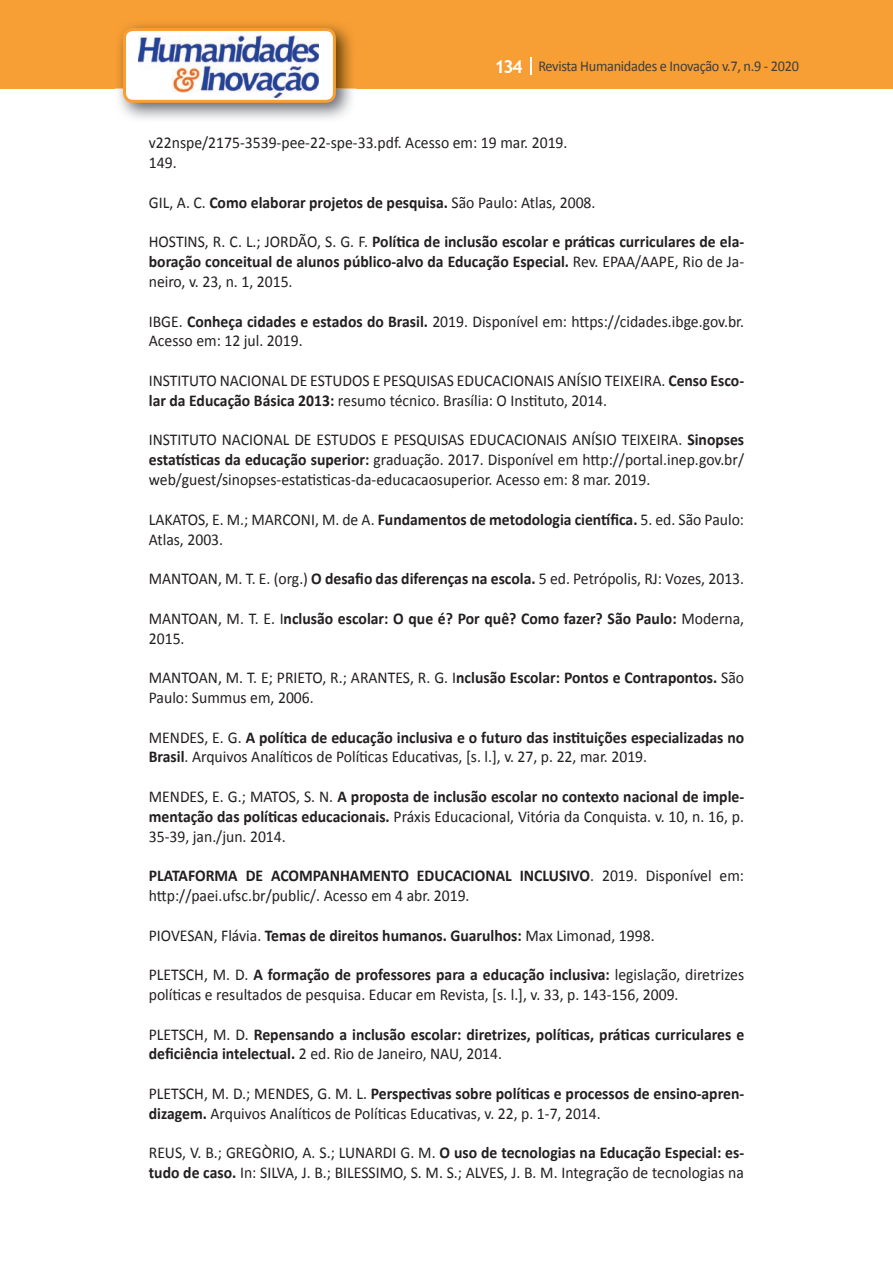
<style>
.page{position:relative;width:893px;height:1263px;background:#fff}
.page>*{position:absolute;margin:0;border:0;box-sizing:border-box;transform-origin:0 0}
.t1{font:16.5px/19.8px "Calibri";color:#231f20;scale:.95 1}
.t2{font:700 16.5px/19.8px "Calibri";color:#231f20;scale:.95 1}
.t3{font:15px "Calibri";letter-spacing:-.02em;color:#3e3e3f;scale:.95 1}
.s1{font-family:"Trebuchet MS";font-weight:700;font-size:18px;color:#fff}
.s2{font-weight:400}
.s3{font-weight:700}
</style>
<div class="page">
<div style="left:0;top:0;width:893px;height:88px;background:#f79e34"></div>
<svg style="left:530px;top:57px;width:2px;height:18px"></svg>
<img style="left:115px;top:24px;width:241px;height:95px">
<svg style="left:123px;top:28px;width:213px;height:75px"></svg>
<p class="t3" style="left:495px;top:57px;width:322px"><span class="s1">134</span> Revista Humanidades e Inovação v.7, n.9 - 2020</p>
<p class="t1" style="left:149px;top:133px;width:442px">v22nspe/2175-3539-pee-22-spe-33.pdf. Acesso em: 19 mar. 2019.<br>149.</p>
<p class="t2" style="left:149px;top:192px;width:472px"><span class="s2">GIL, A. C.</span> Como elaborar projetos de pesquisa. <span class="s2">São Paulo: Atlas, 2008.</span></p>
<p class="t2" style="left:149px;top:232px;width:628px;text-align:justify"><span class="s2">HOSTINS, R. C. L.; JORDÃO, S. G. F.</span> Política de inclusão escolar e práticas curriculares de ela&shy;boração conceitual de alunos público-alvo da Educação Especial. <span class="s2">Rev. EPAA/AAPE, Rio de Ja&shy;neiro, v. 23, n. 1, 2015.</span></p>
<p class="t1" style="left:149px;top:311px;width:628px">IBGE. <span class="s3">Conheça cidades e estados do Brasil.</span> 2019. Disponível em: https://cidades.ibge.gov.br.<br>Acesso em: 12 jul. 2019.</p>
<p class="t1" style="left:149px;top:371px;width:628px">INSTITUTO NACIONAL DE ESTUDOS E PESQUISAS EDUCACIONAIS ANÍSIO TEIXEIRA. <span class="s3">Censo Esco&shy;lar da Educação Básica 2013:</span> resumo técnico. Brasília: O Instituto, 2014.</p>
<p class="t1" style="left:149px;top:430px;width:628px;text-align:justify">INSTITUTO NACIONAL DE ESTUDOS E PESQUISAS EDUCACIONAIS ANÍSIO TEIXEIRA. <span class="s3">Sinopses estatísticas da educação superior:</span> graduação. 2017. Disponível em http://portal.inep.gov.br/ web/guest/sinopses-estatisticas-da-educacaosuperior. Acesso em: 8 mar. 2019.</p>
<p class="t1" style="left:149px;top:509px;width:628px">LAKATOS, E. M.; MARCONI, M. de A. <span class="s3">Fundamentos de metodologia científica.</span> 5. ed. São Paulo:<br>Atlas, 2003.</p>
<p class="t1" style="left:149px;top:569px;width:628px">MANTOAN, M. T. E. (org.) <span class="s3">O desafio das diferenças na escola.</span> 5 ed. Petrópolis, RJ: Vozes, 2013.</p>
<p class="t2" style="left:149px;top:608px;width:628px"><span class="s2">MANTOAN, M. T. E. I</span>nclusão escolar: O que é? Por quê? Como fazer? São Paulo: <span class="s2">Moderna,<br>2015.</span></p>
<p class="t1" style="left:149px;top:668px;width:628px">MANTOAN, M. T. E; PRIETO, R.; ARANTES, R. G. I<span class="s3">nclusão Escolar: Pontos e Contrapontos.</span> São<br>Paulo: Summus em, 2006.</p>
<p class="t1" style="left:149px;top:727px;width:628px">MENDES, E. G. <span class="s3">A política de educação inclusiva e o futuro das instituições especializadas no<br>Brasil</span>. Arquivos Analíticos de Políticas Educativas, [s. l.], v. 27, p. 22, mar. 2019.</p>
<p class="t1" style="left:149px;top:787px;width:628px;text-align:justify">MENDES, E. G.; MATOS, S. N. <span class="s3">A proposta de inclusão escolar no contexto nacional de imple&shy;mentação das políticas educacionais.</span> Práxis Educacional, Vitória da Conquista. v. 10, n. 16, p.<br>35-39, jan./jun. 2014.</p>
<p class="t1" style="left:149px;top:866px;width:628px"><span class="s3">PLATAFORMA DE ACOMPANHAMENTO EDUCACIONAL INCLUSIVO</span>. 2019. Disponível em: http://paei.ufsc.br/public/. Acesso em 4 abr. 2019.</p>
<p class="t2" style="left:149px;top:925px;width:534px"><span class="s2">PIOVESAN, Flávia.</span> Temas de direitos humanos. Guarulhos: <span class="s2">Max Limonad, 1998.</span></p>
<p class="t1" style="left:149px;top:965px;width:628px">PLETSCH, M. D. <span class="s3">A formação de professores para a educação inclusiva:</span> legislação, diretrizes políticas e resultados de pesquisa. Educar em Revista, [s. l.], v. 33, p. 143-156, 2009.</p>
<p class="t2" style="left:149px;top:1024px;width:628px"><span class="s2">PLETSCH, M. D.</span> Repensando a inclusão escolar: diretrizes, políticas, práticas curriculares e deficiência intelectual. <span class="s2">2 ed. Rio de Janeiro, NAU, 2014.</span></p>
<p class="t1" style="left:149px;top:1084px;width:628px">PLETSCH, M. D.; MENDES, G. M. L. <span class="s3">Perspectivas sobre políticas e processos de ensino-apren&shy;dizagem.</span> Arquivos Analíticos de Políticas Educativas, v. 22, p. 1-7, 2014.</p>
<p class="t1" style="left:149px;top:1143px;width:628px">REUS, V. B.; GREGÒRIO, A. S.; LUNARDI G. M. <span class="s3">O uso de tecnologias na Educação Especial: es&shy;tudo de caso.</span> In: SILVA, J. B.; BILESSIMO, S. M. S.; ALVES, J. B. M. Integração de tecnologias na</p>
</div>
